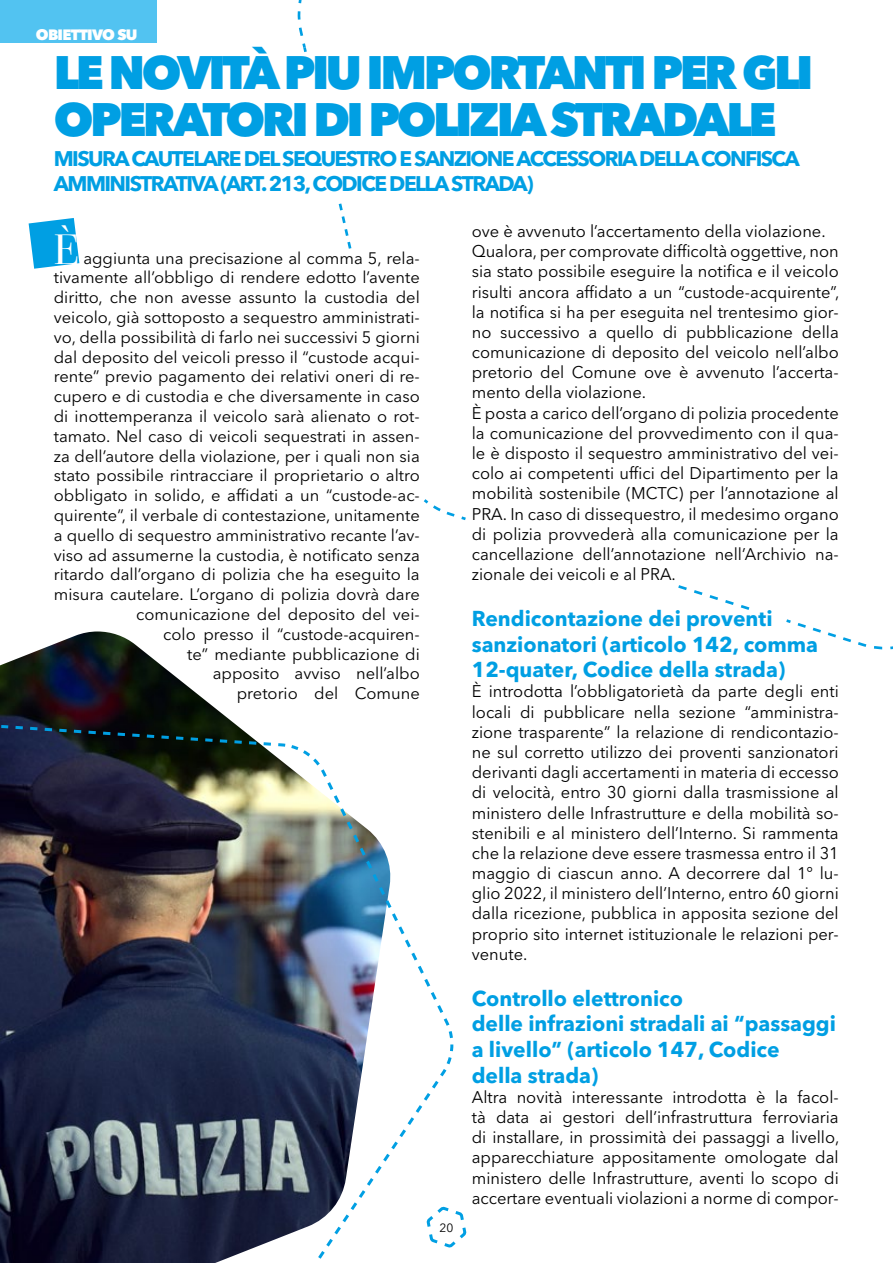
<style>
.page{position:relative;width:893px;height:1263px;background:#fff}
.page>*{position:absolute;margin:0;border:0;box-sizing:border-box;transform-origin:0 0}
.t1{font:800 46.5px/46.5px "Avenir Next LT Pro";letter-spacing:-.075em;color:#009fe3}
.t2{font:42px "Bodoni Svty Two ITCTT Book";color:#fff}
.t3{font:700 21.45px/25.7px "Avenir Next LT Pro";color:#009fe3}
.t4{font:700 21px/25.2px "Avenir Next LT Pro";letter-spacing:-.075em;color:#009fe3}
.t5{font:16.8px/20.2px "Avenir Next LT Pro";color:#000;text-align:justify}
.t6{font:16.5px/19.8px "Avenir Next LT Pro";color:#000;text-align:right}
.t7{font:800 15px "Avenir Next";letter-spacing:-.05em;color:#fff}
.t8{font:12px "Avenir Next";color:#000}
.s1{font-size:16.5px}
.s2{font-size:17.1px}
</style>
<div class="page">
<div style="left:0;top:0;width:157px;height:43px;background:#52c3f1"></div>
<svg style="left:29px;top:218px;width:50px;height:51px"></svg>
<img style="left:0;top:631px;width:234px;height:92px">
<svg style="left:452px;top:1033px;width:1px;height:19px"></svg>
<img style="left:0;top:723px;width:452px;height:540px">
<svg style="left:338px;top:203px;width:14px;height:46px"></svg>
<svg style="left:423px;top:499px;width:43px;height:22px"></svg>
<svg style="left:678px;top:585px;width:72px;height:25px"></svg>
<svg style="left:786px;top:619px;width:107px;height:31px"></svg>
<p class="t7" style="left:36px;top:26px;width:103px">OBIETTIVO SU</p>
<h1 class="t1" style="left:54px;top:49px;width:761px">LE NOVITÀ PIU IMPORTANTI PER GLI<br>OPERATORI DI POLIZIA STRADALE</h1>
<p class="t4" style="left:54px;top:146px;width:747px">MISURA CAUTELARE DEL SEQUESTRO E SANZIONE ACCESSORIA DELLA CONFISCA<br>AMMINISTRATIVA (ART. 213, CODICE DELLA STRADA)</p>
<h2 class="t2" style="left:54px;top:224px;width:26px">È</h2>
<p class="t6" style="left:54px;top:248px;width:368px">aggiunta una precisazione al comma 5, rela&shy;tivamente all’obbligo di rendere edotto l’avente diritto, che non avesse assunto la custodia del veicolo, già sottoposto a sequestro amministrati&shy;vo, della possibilità di farlo nei successivi 5 giorni dal deposito del veicoli presso il “custode acqui&shy;rente” previo pagamento dei relativi oneri di re&shy;cupero e di custodia e che diversamente in caso di inottemperanza il veicolo sarà alienato o rot&shy;tamato. Nel caso di veicoli sequestrati in assen&shy;za dell’autore della violazione, per i quali non sia stato possibile rintracciare il proprietario o altro obbligato in solido, e affidati a un “custode-ac&shy;quirente”, il verbale di contestazione, unitamente a quello di sequestro amministrativo recante l’av&shy;viso ad assumerne la custodia, è notificato senza ritardo dall’organo di polizia che ha eseguito la misura cautelare. L’organo di polizia dovrà dare comunicazione del deposito del vei-<br>colo presso il “custode-acquiren-<br>te” mediante pubblicazione di<br>apposito avviso nell’albo<br>pretorio del Comune</p>
<p class="t8" style="left:439px;top:1217px;width:15px">20</p>
<p class="t5" style="left:472px;top:221px;width:369px;text-align:left"><span class="s1">ove</span> è avvenuto l’accertamento della violazione.<br>Qualora, per comprovate difficoltà oggettive, non sia stato possibile eseguire la notifica e il veicolo risulti ancora affidato a un “custode-acquirente”, la notifica si ha per eseguita nel trentesimo gior&shy;no successivo a quello di pubblicazione della comunicazione di deposito del veicolo nell’albo pretorio del Comune ove è avvenuto l’accerta&shy;mento della violazione.<br>È posta a carico dell’organo di polizia procedente la comunicazione del provvedimento con il qua&shy;le è disposto il sequestro amministrativo del vei&shy;colo ai competenti uffici del Dipartimento per la mobilità sostenibile (MCTC) per l’annotazione al PRA. In caso di dissequestro, il medesimo organo di polizia provvederà alla comunicazione per la cancellazione dell’annotazione nell’Archivio na&shy;zionale dei veicoli e al PRA.</p>
<p class="t3" style="left:472px;top:605px;width:348px">Rendicontazione dei proventi sanzionatori (articolo 142, comma<br>12-quater, Codice della strada)</p>
<p class="t5" style="left:472px;top:681px;width:368px">È introdotta l’obbligatorietà da parte degli enti locali di pubblicare nella sezione “amministra&shy;zione trasparente” la relazione di rendicontazio&shy;ne sul corretto utilizzo dei proventi sanzionatori derivanti dagli accertamenti in materia di eccesso di velocità, entro 30 giorni dalla trasmissione al ministero delle Infrastrutture e della mobilità so&shy;stenibili e al ministero dell’Interno. Si rammenta che la relazione deve essere trasmessa entro il 31 maggio di ciascun anno. A decorrere dal 1° lu&shy;glio 2022, il ministero dell’Interno, entro 60 giorni dalla ricezione, pubblica in apposita sezione del proprio sito internet istituzionale le relazioni per&shy;venute.</p>
<p class="t3" style="left:472px;top:985px;width:366px">Controllo elettronico<br>delle infrazioni stradali ai “passaggi a livello” (articolo 147, Codice<br>della strada)</p>
<p class="t5" style="left:472px;top:1087px;width:369px">Altra novità interessante introdotta è la facol&shy;tà data ai gestori dell’infrastruttura ferroviaria di installare, in prossimità dei passaggi a livello, apparecchiature appositamente omologate dal ministero delle Infrastrutture, aventi lo scopo di accertare eventuali violazioni a norme <span class="s2">di compor-</span></p>
</div>
